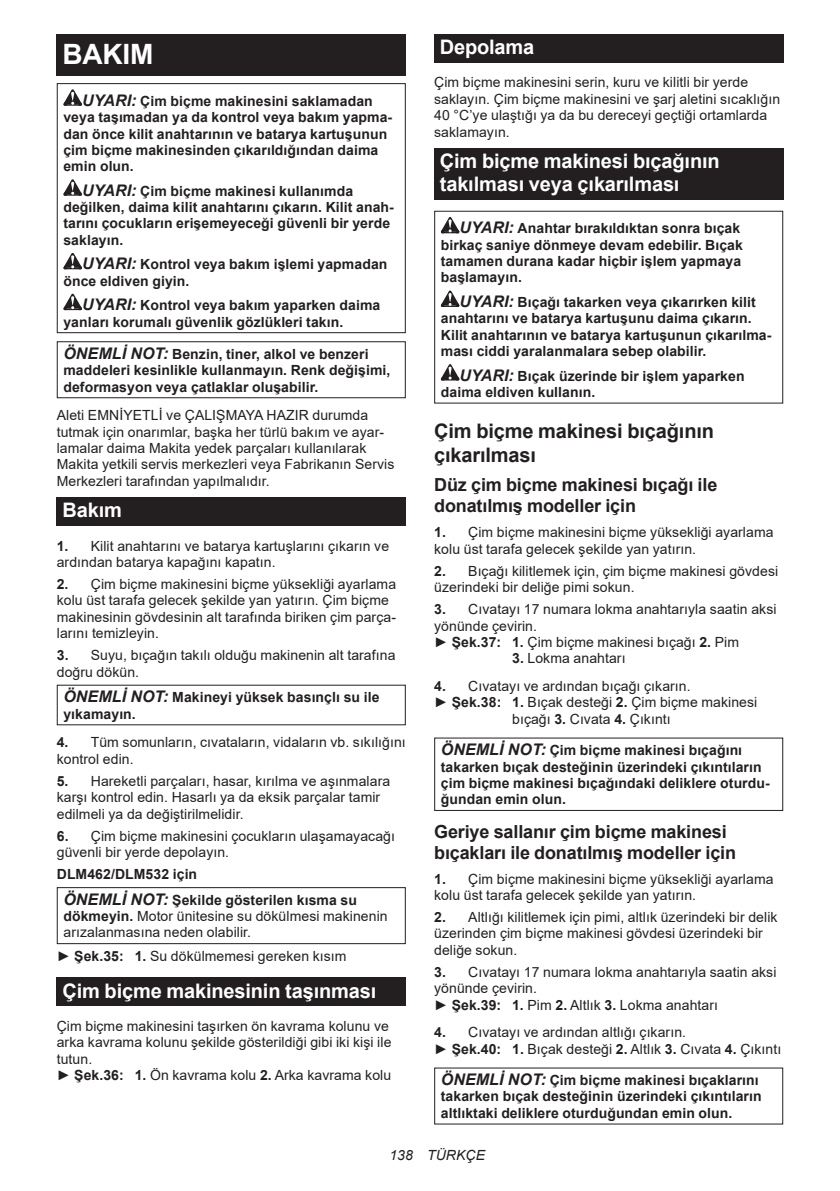
<style>
.page{position:relative;width:840px;height:1191px;background:#fff}
.page>*{position:absolute;margin:0;border:0;box-sizing:border-box;transform-origin:0 0}
.t1{font:700 28px "Arial";letter-spacing:-.01em;color:#fff}
.t2{font:700 20px/23.4px "Arial";letter-spacing:-.01em;color:#fff}
.t3{font:700 20px/23.4px "Arial";letter-spacing:-.01em;color:#231f20}
.t4{font:700 18px/21px "Arial";letter-spacing:-.01em;color:#231f20}
.t5{font:14px/16.4px "Arial";letter-spacing:.005em;color:#231f20}
.t6{font:700 14px/16.4px "Arial";letter-spacing:.005em;color:#231f20}
.t7{font:italic 14px "Arial";letter-spacing:.005em;color:#231f20}
.s1{font-style:italic;font-size:16px}
.s2{font-weight:700}
</style>
<div class="page">
<div style="left:57px;top:34px;width:348px;height:41px;background:#231f20"></div>
<svg style="left:63px;top:89px;width:19px;height:17px"></svg>
<svg style="left:63px;top:179px;width:19px;height:17px"></svg>
<svg style="left:63px;top:253px;width:19px;height:16px"></svg>
<svg style="left:63px;top:294px;width:19px;height:16px"></svg>
<div style="left:57px;top:83px;width:348px;height:250px;border:1px solid #231f20"></div>
<div style="left:57px;top:341px;width:348px;height:57px;border:1px solid #231f20"></div>
<div style="left:57px;top:497px;width:348px;height:29px;background:#231f20"></div>
<div style="left:57px;top:887px;width:348px;height:57px;border:1px solid #231f20"></div>
<div style="left:57px;top:977px;width:348px;height:29px;background:#231f20"></div>
<div style="left:434px;top:34px;width:348px;height:29px;background:#231f20"></div>
<div style="left:434px;top:148px;width:348px;height:52px;background:#231f20"></div>
<svg style="left:440px;top:217px;width:19px;height:16px"></svg>
<svg style="left:440px;top:290px;width:19px;height:17px"></svg>
<svg style="left:440px;top:364px;width:19px;height:16px"></svg>
<div style="left:434px;top:211px;width:348px;height:192px;border:1px solid #231f20"></div>
<div style="left:434px;top:737px;width:348px;height:74px;border:1px solid #231f20"></div>
<h1 class="t1" style="left:62px;top:34px;width:92px">BAKIM</h1>
<p class="t6" style="left:63px;top:93px;width:330px;text-indent:19px"><span class="s1">UYARI:</span> Çim biçme makinesini saklamadan veya taşımadan ya da kontrol veya bakım yapma&shy;dan önce kilit anahtarının ve batarya kartuşunun çim biçme makinesinden çıkarıldığından daima emin olun.</p>
<p class="t6" style="left:63px;top:183px;width:332px;text-indent:19px"><span class="s1">UYARI:</span> Çim biçme makinesi kullanımda değilken, daima kilit anahtarını çıkarın. Kilit anah&shy;tarını çocukların erişemeyeceği güvenli bir yerde saklayın.</p>
<p class="t6" style="left:63px;top:256px;width:325px;text-indent:19px"><span class="s1">UYARI:</span> Kontrol veya bakım işlemi yapmadan önce eldiven giyin.</p>
<p class="t6" style="left:63px;top:297px;width:318px;text-indent:19px"><span class="s1">UYARI:</span> Kontrol veya bakım yaparken daima yanları korumalı güvenlik gözlükleri takın.</p>
<p class="t6" style="left:63px;top:346px;width:328px"><span class="s1">ÖNEMLİ NOT:</span> Benzin, tiner, alkol ve benzeri maddeleri kesinlikle kullanmayın. Renk değişimi, deformasyon veya çatlaklar oluşabilir.</p>
<p class="t5" style="left:57px;top:407px;width:339px">Aleti EMNİYETLİ ve ÇALIŞMAYA HAZIR durumda tutmak için onarımlar, başka her türlü bakım ve ayar&shy;lamalar daima Makita yedek parçaları kullanılarak Makita yetkili servis merkezleri veya Fabrikanın Servis Merkezleri tarafından yapılmalıdır.</p>
<h2 class="t2" style="left:62px;top:499px;width:61px">Bakım</h2>
<p class="t5" style="left:57px;top:537px;width:334px"><span class="s2">1.</span> Kilit anahtarını ve batarya kartuşlarını çıkarın ve ardından batarya kapağını kapatın.</p>
<p class="t5" style="left:57px;top:576px;width:341px"><span class="s2">2.</span> Çim biçme makinesini biçme yüksekliği ayarlama kolu üst tarafa gelecek şekilde yan yatırın. Çim biçme makinesinin gövdesinin alt tarafında biriken çim parça&shy;larını temizleyin.</p>
<p class="t5" style="left:57px;top:647px;width:340px"><span class="s2">3.</span> Suyu, bıçağın takılı olduğu makinenin alt tarafına doğru dökün.</p>
<p class="t6" style="left:63px;top:689px;width:317px"><span class="s1">ÖNEMLİ NOT:</span> Makineyi yüksek basınçlı su ile yıkamayın.</p>
<p class="t5" style="left:57px;top:734px;width:350px"><span class="s2">4.</span> Tüm somunların, cıvataların, vidaların vb. sıkılığını kontrol edin.</p>
<p class="t5" style="left:57px;top:772px;width:335px"><span class="s2">5.</span> Hareketli parçaları, hasar, kırılma ve aşınmalara karşı kontrol edin. Hasarlı ya da eksik parçalar tamir edilmeli ya da değiştirilmelidir.</p>
<p class="t5" style="left:57px;top:827px;width:339px"><span class="s2">6.</span> Çim biçme makinesini çocukların ulaşamayacağı güvenli bir yerde depolayın.</p>
<p class="t6" style="left:63px;top:861px;width:295px;line-height:25.6px;text-indent:-7px">DLM462/DLM532 için<br><span class="s1">ÖNEMLİ NOT:</span> Şekilde gösterilen kısma su</p>
<p class="t5" style="left:63px;top:908px;width:325px"><span class="s2">dökmeyin.</span> Motor ünitesine su dökülmesi makinenin arızalanmasına neden olabilir.</p>
<p class="t5" style="left:57px;top:947px;width:291px">► <span class="s2">Şek.35: 1.</span> Su dökülmemesi gereken kısım</p>
<h2 class="t2" style="left:62px;top:979px;width:315px">Çim biçme makinesinin taşınması</h2>
<p class="t5" style="left:57px;top:1017px;width:336px">Çim biçme makinesini taşırken ön kavrama kolunu ve arka kavrama kolunu şekilde gösterildiği gibi iki kişi ile tutun.<br>► <span class="s2">Şek.36: 1.</span> Ön kavrama kolu <span class="s2">2.</span> Arka kavrama kolu</p>
<h2 class="t2" style="left:439px;top:36px;width:96px">Depolama</h2>
<p class="t5" style="left:434px;top:74px;width:347px">Çim biçme makinesini serin, kuru ve kilitli bir yerde saklayın. Çim biçme makinesini ve şarj aletini sıcaklığın 40 °C’ye ulaştığı ya da bu dereceyi geçtiği ortamlarda saklamayın.</p>
<h2 class="t2" style="left:439px;top:149px;width:281px">Çim biçme makinesi bıçağının takılması veya çıkarılması</h2>
<p class="t6" style="left:440px;top:220px;width:303px;text-indent:19px"><span class="s1">UYARI:</span> Anahtar bırakıldıktan sonra bıçak birkaç saniye dönmeye devam edebilir. Bıçak tamamen durana kadar hiçbir işlem yapmaya başlamayın.</p>
<p class="t6" style="left:440px;top:294px;width:332px;text-indent:19px"><span class="s1">UYARI:</span> Bıçağı takarken veya çıkarırken kilit anahtarını ve batarya kartuşunu daima çıkarın.<br>Kilit anahtarının ve batarya kartuşunun çıkarılma&shy;ması ciddi yaralanmalara sebep olabilir.</p>
<p class="t6" style="left:440px;top:367px;width:305px;text-indent:19px"><span class="s1">UYARI:</span> Bıçak üzerinde bir işlem yaparken daima eldiven kullanın.</p>
<h2 class="t3" style="left:434px;top:420px;width:281px">Çim biçme makinesi bıçağının çıkarılması</h2>
<p class="t4" style="left:434px;top:475px;width:284px">Düz çim biçme makinesi bıçağı ile donatılmış modeller için</p>
<p class="t5" style="left:434px;top:524px;width:341px"><span class="s2">1.</span> Çim biçme makinesini biçme yüksekliği ayarlama kolu üst tarafa gelecek şekilde yan yatırın.</p>
<p class="t5" style="left:434px;top:562px;width:345px"><span class="s2">2.</span> Bıçağı kilitlemek için, çim biçme makinesi gövdesi üzerindeki bir deliğe pimi sokun.</p>
<p class="t5" style="left:434px;top:601px;width:343px"><span class="s2">3.</span> Cıvatayı 17 numara lokma anahtarıyla saatin aksi yönünde çevirin.<br>► <span class="s2">Şek.37: 1.</span> Çim biçme makinesi bıçağı <span class="s2">2.</span> Pim</p>
<p class="t5" style="left:512px;top:650px;width:115px"><span class="s2">3.</span> Lokma anahtarı</p>
<p class="t5" style="left:434px;top:678px;width:258px"><span class="s2">4.</span> Cıvatayı ve ardından bıçağı çıkarın.</p>
<p class="t5" style="left:434px;top:694px;width:324px">► <span class="s2">Şek.38: 1.</span> Bıçak desteği <span class="s2">2.</span> Çim biçme makinesi</p>
<p class="t5" style="left:512px;top:710px;width:160px">bıçağı <span class="s2">3.</span> Cıvata <span class="s2">4.</span> Çıkıntı</p>
<p class="t6" style="left:440px;top:742px;width:330px"><span class="s1">ÖNEMLİ NOT:</span> Çim biçme makinesi bıçağını takarken bıçak desteğinin üzerindeki çıkıntıların çim biçme makinesi bıçağındaki deliklere oturdu&shy;ğundan emin olun.</p>
<p class="t4" style="left:434px;top:821px;width:303px">Geriye sallanır çim biçme makinesi bıçakları ile donatılmış modeller için</p>
<p class="t5" style="left:434px;top:870px;width:341px"><span class="s2">1.</span> Çim biçme makinesini biçme yüksekliği ayarlama kolu üst tarafa gelecek şekilde yan yatırın.</p>
<p class="t5" style="left:434px;top:909px;width:344px"><span class="s2">2.</span> Altlığı kilitlemek için pimi, altlık üzerindeki bir delik üzerinden çim biçme makinesi gövdesi üzerindeki bir deliğe sokun.</p>
<p class="t5" style="left:434px;top:963px;width:343px"><span class="s2">3.</span> Cıvatayı 17 numara lokma anahtarıyla saatin aksi yönünde çevirin.<br>► <span class="s2">Şek.39: 1.</span> Pim <span class="s2">2.</span> Altlık <span class="s2">3.</span> Lokma anahtarı</p>
<p class="t5" style="left:434px;top:1024px;width:348px"><span class="s2">4.</span> Cıvatayı ve ardından altlığı çıkarın.<br>► <span class="s2">Şek.40: 1.</span> Bıçak desteği <span class="s2">2.</span> Altlık <span class="s2">3.</span> Cıvata <span class="s2">4.</span> Çıkıntı</p>
<p class="t6" style="left:440px;top:1072px;width:322px"><span class="s1">ÖNEMLİ NOT:</span> Çim biçme makinesi bıçaklarını takarken bıçak desteğinin üzerindeki çıkıntıların altlıktaki deliklere oturduğundan emin olun.</p>
<p class="t7" style="left:389px;top:1146px;width:97px">138 TÜRKÇE</p>
</div>
